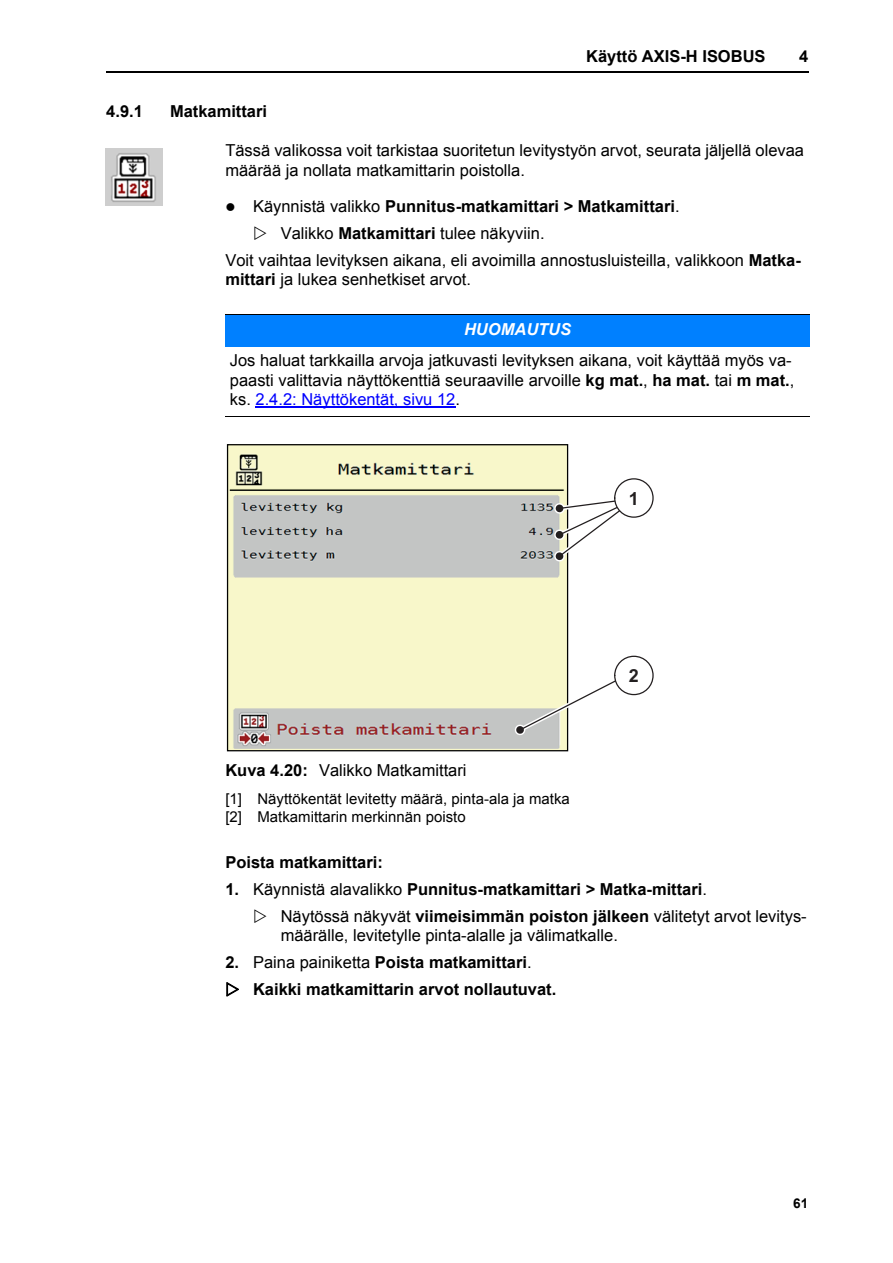
<style>
.page{position:relative;width:893px;height:1263px;background:#fff}
.page>*{position:absolute;margin:0;border:0;box-sizing:border-box;transform-origin:0 0}
.t1{font:700 18px "Arial";color:#231f20}
.t2{font:16.5px/19.5px "Arial";color:#000}
.t3{font:700 16.5px/27px "Arial";color:#000}
.t4{font:italic 700 16.5px "Arial";color:#fff}
.t5{font:15px/18px "Arial";color:#000}
.t6{font:700 13.5px "Arial";color:#000}
.s1{font-weight:400}
.s2{font-weight:700}
.s3{color:#00f}
</style>
<div class="page">
<hr style="left:106px;top:72px;width:702px;height:1px;background:#000">
<div style="left:225px;top:315px;width:584px;height:31px;background:#0080ff"></div>
<hr style="left:255px;top:407px;width:46px;height:1px;background:#00f">
<hr style="left:301px;top:407px;width:93px;height:1px;background:#00f">
<hr style="left:394px;top:407px;width:61px;height:1px;background:#00f">
<hr style="left:225px;top:314px;width:584px;height:1px;background:#000">
<hr style="left:225px;top:417px;width:584px;height:1px;background:#000">
<img style="left:105px;top:148px;width:58px;height:58px">
<img style="left:229px;top:446px;width:337px;height:303px">
<div style="left:227px;top:444px;width:341px;height:307px;border:1px solid #000"></div>
<svg style="left:553px;top:493px;width:86px;height:69px"></svg>
<div style="left:614px;top:479px;width:39px;height:38px;background:#fff;border-radius:50%"></div>
<div style="left:614px;top:478px;width:39px;height:40px;border:1px solid #231f20;border-radius:50%"></div>
<svg style="left:514px;top:671px;width:115px;height:65px"></svg>
<div style="left:614px;top:656px;width:39px;height:39px;background:#fff;border-radius:50%"></div>
<div style="left:614px;top:656px;width:39px;height:39px;border:1px solid #231f20;border-radius:50%"></div>
<p class="t3" style="left:586px;top:43px;width:181px">Käyttö AXIS-H ISOBUS</p>
<p class="t3" style="left:799px;top:43px;width:11px">4</p>
<p class="t3" style="left:106px;top:98px;width:38px">4.9.1</p>
<p class="t3" style="left:170px;top:98px;width:98px">Matkamittari</p>
<p class="t2" style="left:225px;top:141px;width:580px">Tässä valikossa voit tarkistaa suoritetun levitystyön arvot, seurata jäljellä olevaa määrää ja nollata matkamittarin poistolla.</p>
<p class="t3" style="left:225px;top:193px;width:455px">● <span class="s1">Käynnistä valikko</span> Punnitus-matkamittari &gt; Matkamittari<span class="s1">.</span></p>
<p class="t2" style="left:281px;top:223px;width:265px">Valikko <span class="s2">Matkamittari</span> tulee näkyviin.</p>
<p class="t2" style="left:225px;top:250px;width:577px">Voit vaihtaa levityksen aikana, eli avoimilla annostusluisteilla, valikkoon <span class="s2">Matka-</span></p>
<p class="t2" style="left:225px;top:270px;width:247px"><span class="s2">mittari</span> ja lukea senhetkiset arvot.</p>
<p class="t4" style="left:464px;top:320px;width:109px">HUOMAUTUS</p>
<p class="t2" style="left:230px;top:351px;width:566px">Jos haluat tarkkailla arvoja jatkuvasti levityksen aikana, voit käyttää myös va&shy;paasti valittavia näyttökenttiä seuraaville arvoille <span class="s2">kg mat.</span>, <span class="s2">ha mat.</span> tai <span class="s2">m mat.</span>, ks. <span class="s3">2.4.2: Näyttökentät, sivu 12</span>.</p>
<p class="t1" style="left:629px;top:488px;width:12px">1</p>
<p class="t1" style="left:629px;top:665px;width:12px">2</p>
<p class="t2" style="left:225px;top:761px;width:243px"><span class="s2">Kuva 4.20:</span> Valikko Matkamittari</p>
<p class="t5" style="left:225px;top:790px;width:346px">[1] Näyttökentät levitetty määrä, pinta-ala ja matka [2] Matkamittarin merkinnän poisto</p>
<p class="t3" style="left:225px;top:849px;width:159px">Poista matkamittari:</p>
<p class="t3" style="left:281px;top:876px;width:527px;text-indent:-55px">1. <span class="s1">Käynnistä alavalikko</span> Punnitus-matkamittari &gt; Matka-mittari<span class="s1">.<br>Näytössä näkyvät</span> viimeisimmän poiston jälkeen <span class="s1">välitetyt arvot levitys-</span></p>
<p class="t2" style="left:281px;top:926px;width:339px">määrälle, levitetylle pinta-alalle ja välimatkalle.</p>
<p class="t3" style="left:253px;top:949px;width:305px;text-indent:-28px">2. <span class="s1">Paina painiketta</span> Poista matkamittari<span class="s1">.<br></span>Kaikki matkamittarin arvot nollautuvat.</p>
<p class="t6" style="left:793px;top:1196px;width:16px">61</p>
</div>
